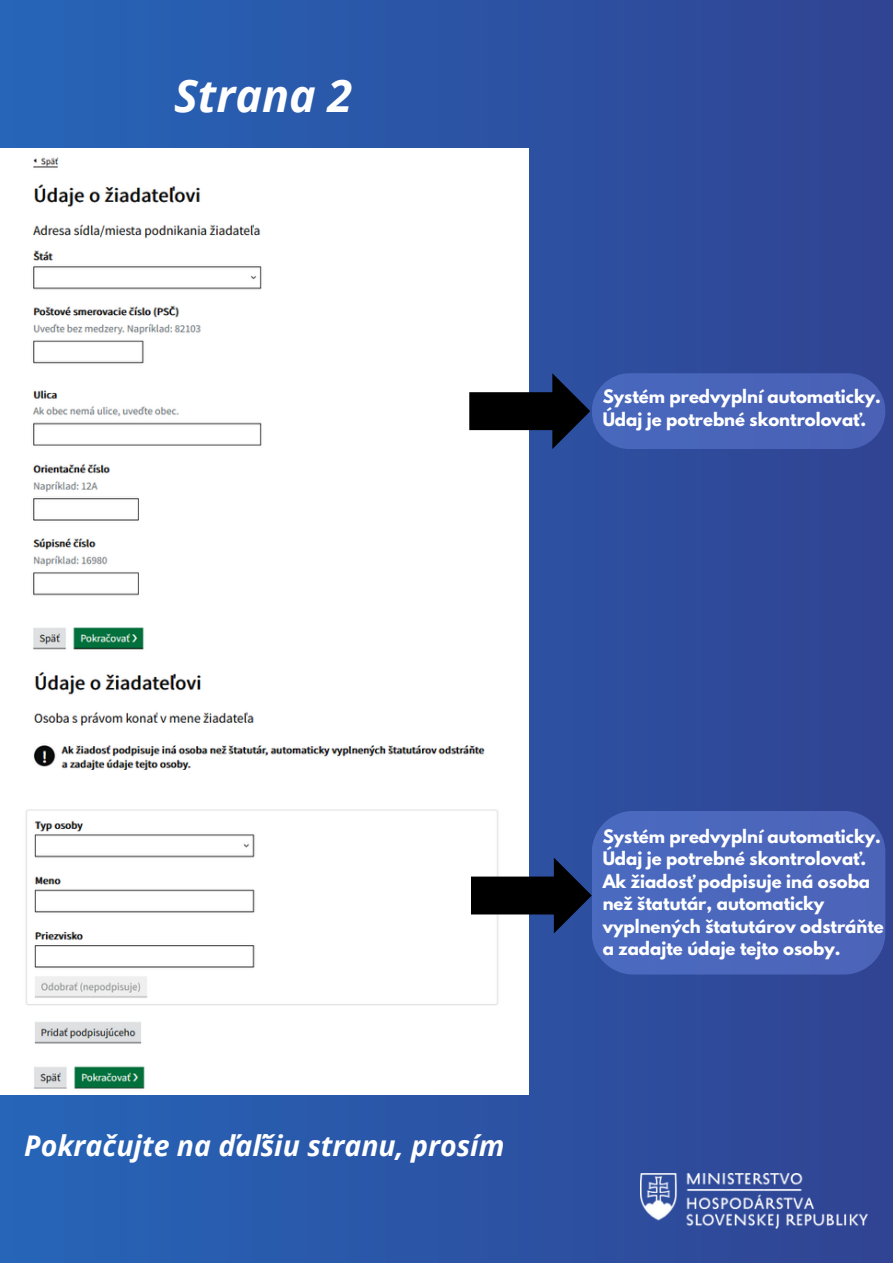
<style>
.page{position:relative;width:893px;height:1264px;background:#fff}
.page>*{position:absolute;margin:0;border:0;box-sizing:border-box;transform-origin:0 0}
.t1{font:italic 700 45px "Open Sans";color:#fff}
.t2{font:italic 700 28.5px "Open Sans";color:#fff}
.t3{font:700 16.5px/22.5px "League Spartan";color:#fff}
</style>
<div class="page">
<div style="left:0;top:0;width:892px;height:1262px;background:linear-gradient(to right,#2a68ba,#314493)"></div>
<img style="left:0;top:149px;width:528px;height:944px">
<svg style="left:471px;top:857px;width:120px;height:76px"></svg>
<svg style="left:469px;top:373px;width:121px;height:76px"></svg>
<div style="left:591px;top:373px;width:294px;height:76px;background:#4964b9;border-radius:38px"></div>
<div style="left:591px;top:811px;width:294px;height:163px;background:#4b67bc"></div>
<img style="left:640px;top:1173px;width:227px;height:55px">
<p class="t1" style="left:174px;top:64px;width:180px">Strana 2</p>
<p class="t3" style="left:602px;top:387px;width:279px">Systém predvyplní automaticky.<br>Údaj je potrebné skontrolovať.</p>
<p class="t2" style="left:24px;top:1125px;width:481px">Pokračujte na ďaľšiu stranu, prosím</p>
<p class="t3" style="left:602px;top:826px;width:283px">Systém predvyplní automaticky.<br>Údaj je potrebné skontrolovať.<br>Ak žiadosť podpisuje iná osoba než štatutár, automaticky vyplnených štatutárov odstráňte a zadajte údaje tejto osoby.</p>
</div>
